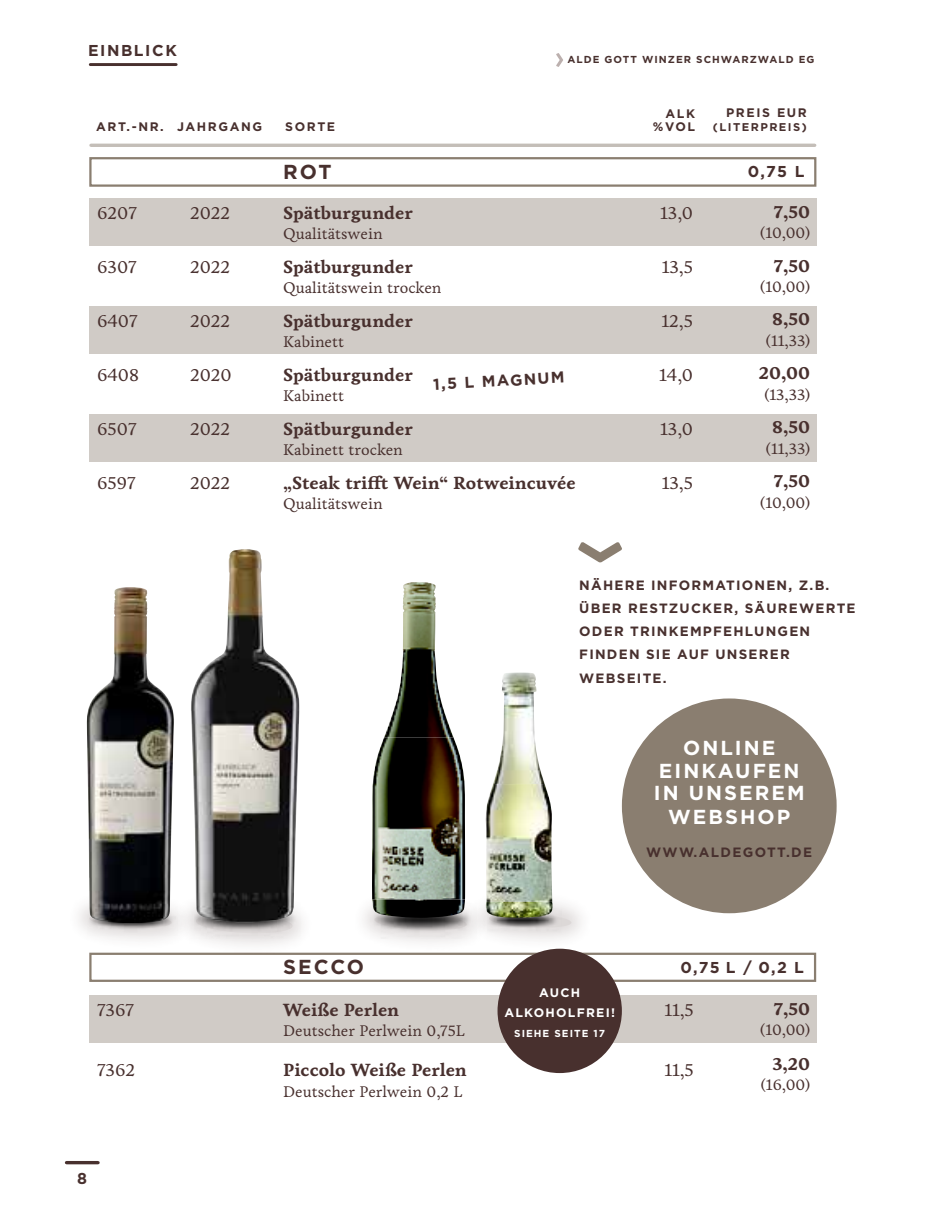
<style>
.page{position:relative;width:944px;height:1212px;background:#fff}
.page>*{position:absolute;margin:0;border:0;box-sizing:border-box;transform-origin:0 0}
.t1{font:700 20.25px/22.5px "Gotham";letter-spacing:.1em;color:#fff;text-align:center}
.t2{font:700 20.25px "Gotham";letter-spacing:.09em;color:#48302e}
.t3{font:700 18px "Livory";color:#48302e}
.t4{font:18px "Livory";color:#48302e}
.t5{font:15.75px "Livory";color:#48302e}
.t6{font:700 15.75px "Gotham";letter-spacing:.1em;color:#48302e}
.t7{font:700 13.5px/23.2px "Gotham";letter-spacing:.09em;color:#48302e}
.t8{font:700 12.38px/13.5px "Gotham";letter-spacing:.13em;color:#48302e;text-align:right}
.t9{font:700 12.38px/20.2px "Gotham";letter-spacing:.1em;color:#fff;text-align:center}
.t10{font:700 11.25px "Gotham";letter-spacing:.13em;color:#48302e}
.t11{font:700 10.12px "Gotham";letter-spacing:.1em;color:#48302e}
.t12{font:700 10.12px "Gotham";letter-spacing:.1em;color:#fff}
</style>
<div class="page">
<div style="left:89px;top:307px;width:727px;height:47px;background:#d0cbc6"></div>
<div style="left:89px;top:415px;width:727px;height:47px;background:#d0cbc6"></div>
<div style="left:89px;top:199px;width:727px;height:47px;background:#d0cbc6"></div>
<div style="left:89px;top:157px;width:727px;height:30px;border:2px solid #8a7e70"></div>
<svg style="left:556px;top:53px;width:7px;height:14px"></svg>
<div style="left:89px;top:995px;width:727px;height:48px;background:#d0cbc6"></div>
<div style="left:89px;top:953px;width:727px;height:29px;border:2px solid #8a7e70"></div>
<hr style="left:90px;top:63px;width:86px;height:3px;background:#48302e">
<hr style="left:91px;top:144px;width:724px;height:3px;background:#c4beb8">
<svg style="left:578px;top:542px;width:44px;height:20px"></svg>
<div style="left:622px;top:698px;width:215px;height:215px;background:#8a7e70;border-radius:50%"></div>
<div style="left:498px;top:949px;width:124px;height:124px;background:#48302e;border-radius:50%"></div>
<svg style="left:79px;top:906px;width:238px;height:55px"></svg>
<svg style="left:349px;top:886px;width:247px;height:72px"></svg>
<img style="left:87px;top:587px;width:87px;height:336px">
<img style="left:384px;top:582px;width:69px;height:155px">
<img style="left:372px;top:737px;width:93px;height:181px">
<img style="left:189px;top:549px;width:111px;height:373px">
<img style="left:493px;top:672px;width:52px;height:112px">
<img style="left:486px;top:784px;width:67px;height:134px">
<hr style="left:67px;top:1161px;width:31px;height:3px;background:#48302e">
<p class="t6" style="left:88px;top:41px;width:90px">EINBLICK</p>
<p class="t11" style="left:568px;top:54px;width:248px">ALDE GOTT WINZER SCHWARZWALD EG</p>
<p class="t8" style="left:653px;top:106px;width:44px">ALK %VOL</p>
<p class="t8" style="left:726px;top:106px;width:82px">PREIS EUR</p>
<p class="t8" style="left:96px;top:120px;width:69px">ART.-NR.</p>
<p class="t8" style="left:285px;top:120px;width:52px">SORTE</p>
<p class="t8" style="left:177px;top:120px;width:87px">JAHRGANG</p>
<p class="t10" style="left:713px;top:120px;width:95px">(LITERPREIS)</p>
<p class="t2" style="left:283px;top:160px;width:50px">ROT</p>
<p class="t6" style="left:748px;top:162px;width:58px">0,75 L</p>
<p class="t4" style="left:97px;top:202px;width:41px">6207</p>
<p class="t4" style="left:190px;top:202px;width:42px">2022</p>
<p class="t4" style="left:97px;top:256px;width:41px">6307</p>
<p class="t4" style="left:190px;top:256px;width:42px">2022</p>
<p class="t4" style="left:97px;top:310px;width:42px">6407</p>
<p class="t4" style="left:190px;top:310px;width:42px">2022</p>
<p class="t4" style="left:97px;top:364px;width:44px">6408</p>
<p class="t4" style="left:190px;top:364px;width:43px">2020</p>
<p class="t4" style="left:97px;top:418px;width:41px">6507</p>
<p class="t4" style="left:190px;top:418px;width:42px">2022</p>
<p class="t4" style="left:97px;top:472px;width:40px">6597</p>
<p class="t4" style="left:190px;top:472px;width:42px">2022</p>
<p class="t3" style="left:283px;top:202px;width:131px">Spätburgunder</p>
<p class="t5" style="left:283px;top:224px;width:101px">Qualitätswein</p>
<p class="t3" style="left:283px;top:256px;width:131px">Spätburgunder</p>
<p class="t5" style="left:283px;top:278px;width:160px">Qualitätswein trocken</p>
<p class="t3" style="left:283px;top:310px;width:131px">Spätburgunder</p>
<p class="t5" style="left:283px;top:332px;width:62px">Kabinett</p>
<p class="t3" style="left:283px;top:364px;width:131px">Spätburgunder</p>
<p class="t5" style="left:283px;top:386px;width:62px">Kabinett</p>
<p class="t3" style="left:283px;top:418px;width:131px">Spätburgunder</p>
<p class="t5" style="left:283px;top:440px;width:121px">Kabinett trocken</p>
<p class="t3" style="left:283px;top:472px;width:294px">„Steak trifft Wein“ Rotweincuvée</p>
<p class="t5" style="left:283px;top:494px;width:101px">Qualitätswein</p>
<p class="t6" style="left:433px;top:375px;width:133px;rotate:-3deg">1,5 L MAGNUM</p>
<p class="t4" style="left:660px;top:202px;width:34px">13,0</p>
<p class="t4" style="left:662px;top:256px;width:33px">13,5</p>
<p class="t4" style="left:661px;top:310px;width:33px">12,5</p>
<p class="t4" style="left:659px;top:364px;width:35px">14,0</p>
<p class="t4" style="left:660px;top:418px;width:34px">13,0</p>
<p class="t4" style="left:662px;top:472px;width:33px">13,5</p>
<p class="t3" style="left:774px;top:201px;width:38px">7,50</p>
<p class="t5" style="left:760px;top:223px;width:51px">(10,00)</p>
<p class="t3" style="left:774px;top:255px;width:38px">7,50</p>
<p class="t5" style="left:760px;top:277px;width:51px">(10,00)</p>
<p class="t3" style="left:772px;top:309px;width:39px">8,50</p>
<p class="t5" style="left:766px;top:331px;width:46px">(11,33)</p>
<p class="t3" style="left:759px;top:363px;width:53px">20,00</p>
<p class="t5" style="left:764px;top:385px;width:47px">(13,33)</p>
<p class="t3" style="left:772px;top:417px;width:39px">8,50</p>
<p class="t5" style="left:766px;top:439px;width:46px">(11,33)</p>
<p class="t3" style="left:774px;top:471px;width:38px">7,50</p>
<p class="t5" style="left:760px;top:493px;width:51px">(10,00)</p>
<p class="t7" style="left:579px;top:573px;width:278px">NÄHERE INFORMATIONEN, Z.B.<br>ÜBER RESTZUCKER, SÄUREWERTE<br>ODER TRINKEMPFEHLUNGEN<br>FINDEN SIE AUF UNSERER<br>WEBSEITE.</p>
<p class="t1" style="left:654px;top:736px;width:152px">ONLINE<br>EINKAUFEN<br>IN UNSEREM</p>
<p class="t1" style="left:668px;top:805px;width:124px">WEBSHOP</p>
<p class="t7" style="left:646px;top:840px;width:167px">WWW.ALDEGOTT.DE</p>
<p class="t2" style="left:283px;top:955px;width:82px">SECCO</p>
<p class="t6" style="left:680px;top:958px;width:125px">0,75 L / 0,2 L</p>
<p class="t9" style="left:504px;top:982px;width:112px">AUCH<br>ALKOHOLFREI!</p>
<p class="t12" style="left:514px;top:1028px;width:92px">SIEHE SEITE 17</p>
<p class="t4" style="left:97px;top:999px;width:38px">7367</p>
<p class="t3" style="left:283px;top:999px;width:118px">Weiße Perlen</p>
<p class="t4" style="left:664px;top:999px;width:31px">11,5</p>
<p class="t5" style="left:283px;top:1021px;width:183px">Deutscher Perlwein 0,75L</p>
<p class="t4" style="left:97px;top:1059px;width:40px">7362</p>
<p class="t3" style="left:283px;top:1059px;width:185px">Piccolo Weiße Perlen</p>
<p class="t4" style="left:664px;top:1059px;width:31px">11,5</p>
<p class="t5" style="left:283px;top:1082px;width:181px">Deutscher Perlwein 0,2 L</p>
<p class="t6" style="left:77px;top:1169px;width:11px">8</p>
<p class="t3" style="left:774px;top:998px;width:38px">7,50</p>
<p class="t5" style="left:760px;top:1020px;width:51px">(10,00)</p>
<p class="t3" style="left:772px;top:1053px;width:39px">3,20</p>
<p class="t5" style="left:761px;top:1075px;width:51px">(16,00)</p>
</div>
